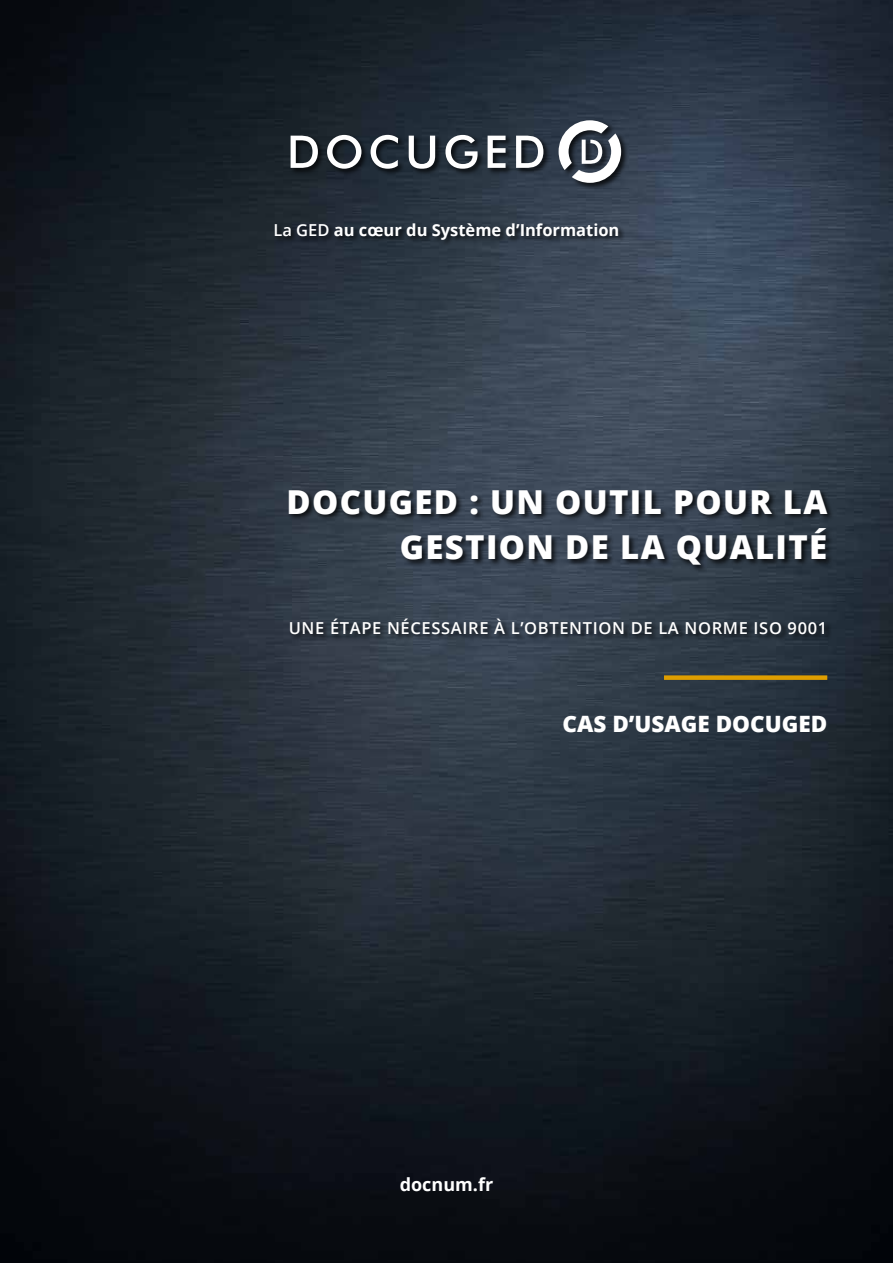
<style>
.page{position:relative;width:893px;height:1263px;background:#fff}
.page>*{position:absolute;margin:0;border:0;box-sizing:border-box;transform-origin:0 0}
.t1{font:800 33px/45px "Open Sans";letter-spacing:.04em;color:#fff;text-align:right}
.t2{font:800 22.5px "Open Sans";color:#fff}
.t3{font:700 18px "Open Sans";color:#fff}
.t4{font:600 16.5px "Open Sans";letter-spacing:.04em;color:#fff}
.t5{font:700 16.5px "Open Sans";color:#fff}
.s1{font-weight:600}
</style>
<div class="page">
<img style="left:0;top:0;width:893px;height:1263px">
<div style="left:287px;top:489px;width:547px;height:84px;background:#000;opacity:.75"></div>
<div style="left:664px;top:675px;width:163px;height:5px;background:#df9e00"></div>
<div style="left:289px;top:119px;width:340px;height:71px;background:#000;opacity:.75"></div>
<svg style="left:291px;top:135px;width:252px;height:34px"></svg>
<svg style="left:559px;top:120px;width:62px;height:63px"></svg>
<div style="left:273px;top:222px;width:353px;height:25px;background:#000;opacity:.75"></div>
<div style="left:288px;top:617px;width:544px;height:25px;background:#000;opacity:.75"></div>
<p class="t5" style="left:273px;top:218px;width:347px"><span class="s1">La GED</span> au cœur du Système d’Information</p>
<h1 class="t1" style="left:287px;top:478px;width:542px">DOCUGED : UN OUTIL POUR LA<br>GESTION DE LA QUALITÉ</h1>
<p class="t4" style="left:289px;top:617px;width:540px">UNE ÉTAPE NÉCESSAIRE À L’OBTENTION DE LA NORME ISO 9001</p>
<h2 class="t2" style="left:563px;top:707px;width:266px">CAS D’USAGE DOCUGED</h2>
<p class="t3" style="left:400px;top:1172px;width:95px">docnum.fr</p>
</div>
